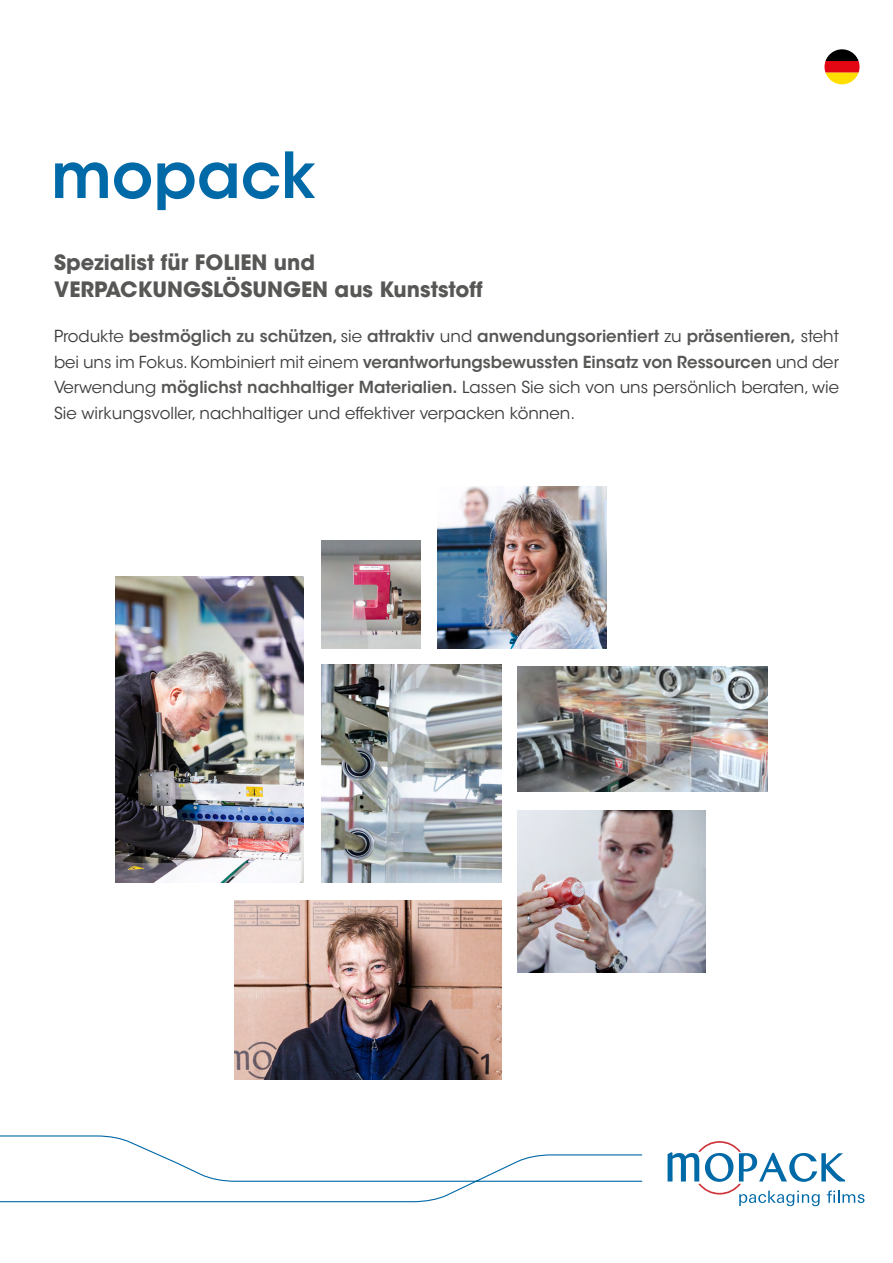
<style>
.page{position:relative;width:893px;height:1263px;background:#fff}
.page>*{position:absolute;margin:0;border:0;box-sizing:border-box;transform-origin:0 0}
.t1{font:600 63px "ITC Avant Garde Std";color:#0069a7}
.t2{font:700 21px/27px "ITC Avant Garde Std";color:#575756}
.t3{font:16.5px/25.5px "ITC Avant Garde Std";color:#3c3c3b;text-align:justify}
.s1{font-weight:600;color:#575756}
</style>
<div class="page">
<svg style="left:668px;top:1141px;width:196px;height:65px"></svg>
<svg style="left:0;top:1135px;width:643px;height:68px"></svg>
<img style="left:116px;top:576px;width:188px;height:306px">
<img style="left:322px;top:540px;width:99px;height:108px">
<img style="left:517px;top:666px;width:250px;height:126px">
<img style="left:322px;top:665px;width:180px;height:217px">
<img style="left:234px;top:900px;width:268px;height:180px">
<img style="left:517px;top:810px;width:188px;height:162px">
<img style="left:437px;top:486px;width:170px;height:162px">
<svg style="left:824px;top:49px;width:35px;height:35px"></svg>
<p class="t1" style="left:51px;top:135px;width:266px">mopack</p>
<p class="t2" style="left:54px;top:249px;width:430px">Spezialist für FOLIEN und<br>VERPACKUNGSLÖSUNGEN aus Kunststoff</p>
<p class="t3" style="left:54px;top:324px;width:786px">Produkte <span class="s1">bestmöglich zu schützen,</span> sie <span class="s1">attraktiv</span> und <span class="s1">anwendungsorientiert</span> zu <span class="s1">präsentieren,</span> steht bei uns im Fokus. Kombiniert mit einem <span class="s1">verantwortungsbewussten Einsatz von Ressourcen</span> und der Verwendung <span class="s1">möglichst nachhaltiger Materialien.</span> Lassen Sie sich von uns persönlich beraten, wie Sie wirkungsvoller, nachhaltiger und effektiver verpacken können.</p>
</div>
